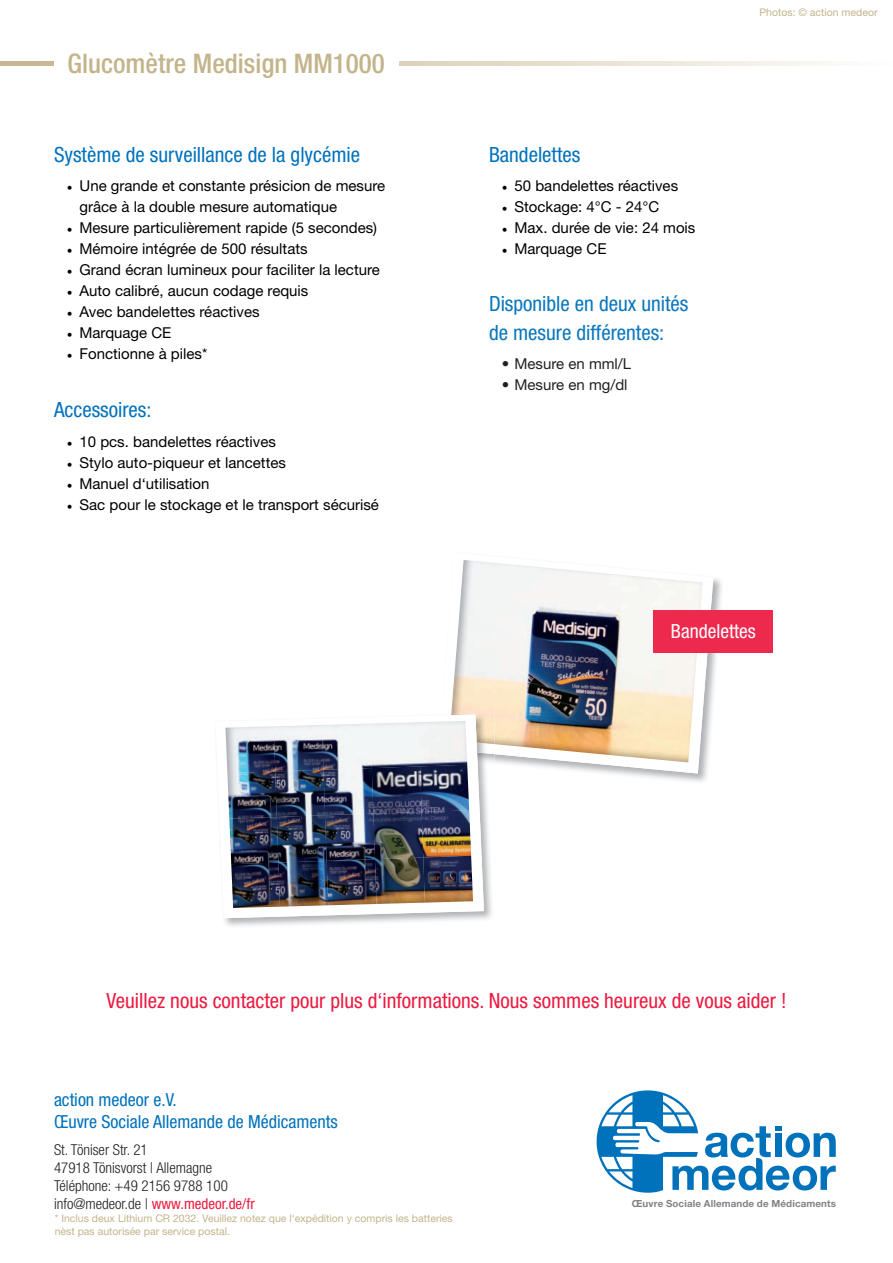
<style>
.page{position:relative;width:893px;height:1263px;background:#fff}
.page>*{position:absolute;margin:0;border:0;box-sizing:border-box;transform-origin:0 0}
.t1{font:500 condensed 27px "Helvetica Neue LT Std";color:#c3b48b}
.t2{font:condensed 21px "Helvetica Neue LT Std";color:#ed1a40}
.t3{font:condensed 21px "Helvetica Neue LT Std";color:#0072bc}
.t4{font:condensed 21px/28.5px "Helvetica Neue LT Std";color:#0976bd}
.t5{font:condensed 19.5px "Helvetica Neue LT Std";color:#fff}
.t6{font:condensed 18px/21.6px "Helvetica Neue LT Std";color:#0072bc}
.t7{font:15px/21px "Helvetica Neue LT Std";color:#000}
.t8{font:300 condensed 15px/18px "Helvetica Neue LT Std";color:#231f20}
.t9{font:15px "Helvetica Neue LT Std";color:#231f20}
.t10{font:10.5px/12.6px "Helvetica Neue LT Std";color:#c3b48b}
.t11{font:700 9.75px "Helvetica Neue LT Std";letter-spacing:.015em;color:#808285}
.s1{font-family:"Minion Pro"}
.s2{font-weight:400;color:#ed1a40}
</style>
<div class="page">
<svg style="left:597px;top:1090px;width:239px;height:103px"></svg>
<svg style="left:0;top:61px;width:831px;height:5px"></svg>
<div style="left:54px;top:54px;width:344px;height:19px;background:#fff"></div>
<img style="left:608px;top:578px;width:114px;height:204px">
<svg style="left:494px;top:578px;width:219px;height:195px"></svg>
<img style="left:451px;top:661px;width:101px;height:88px">
<img style="left:552px;top:568px;width:100px;height:191px">
<img style="left:652px;top:578px;width:51px;height:184px">
<img style="left:455px;top:560px;width:97px;height:101px">
<div style="left:654px;top:610px;width:119px;height:43px;background:#ed294e"></div>
<img style="left:224px;top:784px;width:268px;height:142px">
<img style="left:484px;top:754px;width:10px;height:30px">
<img style="left:484px;top:744px;width:10px;height:10px">
<img style="left:451px;top:713px;width:43px;height:31px">
<svg style="left:224px;top:715px;width:260px;height:203px"></svg>
<img style="left:225px;top:726px;width:49px;height:47px">
<img style="left:274px;top:725px;width:49px;height:90px">
<img style="left:322px;top:723px;width:48px;height:47px">
<img style="left:370px;top:722px;width:48px;height:46px">
<img style="left:418px;top:721px;width:49px;height:45px">
<img style="left:227px;top:771px;width:50px;height:48px">
<img style="left:323px;top:768px;width:49px;height:47px">
<img style="left:372px;top:766px;width:48px;height:47px">
<img style="left:420px;top:765px;width:49px;height:47px">
<img style="left:229px;top:817px;width:48px;height:47px">
<img style="left:277px;top:815px;width:48px;height:47px">
<img style="left:325px;top:813px;width:48px;height:48px">
<img style="left:373px;top:812px;width:49px;height:47px">
<img style="left:422px;top:810px;width:49px;height:47px">
<img style="left:231px;top:862px;width:49px;height:46px">
<img style="left:278px;top:861px;width:50px;height:46px">
<img style="left:327px;top:859px;width:50px;height:46px">
<img style="left:375px;top:857px;width:50px;height:47px">
<img style="left:423px;top:856px;width:50px;height:47px">
<h1 class="t1" style="left:68px;top:48px;width:319px">Glucomètre Medisign MM1000</h1>
<h2 class="t3" style="left:54px;top:142px;width:308px">Système de surveillance de la glycémie</h2>
<p class="t7" style="left:80px;top:175px;width:307px;text-indent:-13px"><span class="s1">•</span> Une grande et constante présicion de mesure grâce à la double mesure automatique</p>
<p class="t7" style="left:67px;top:217px;width:312px"><span class="s1">•</span> Mesure particulièrement rapide (5 secondes)</p>
<p class="t7" style="left:67px;top:238px;width:242px"><span class="s1">•</span> Mémoire intégrée de 500 résultats</p>
<p class="t7" style="left:67px;top:259px;width:315px"><span class="s1">•</span> Grand écran lumineux pour faciliter la lecture</p>
<p class="t7" style="left:67px;top:280px;width:243px"><span class="s1">•</span> Auto calibré, aucun codage requis</p>
<p class="t7" style="left:67px;top:301px;width:194px"><span class="s1">•</span> Avec bandelettes réactives</p>
<p class="t7" style="left:67px;top:322px;width:106px"><span class="s1">•</span> Marquage CE</p>
<p class="t7" style="left:67px;top:343px;width:142px"><span class="s1">•</span> Fonctionne à piles*</p>
<h2 class="t3" style="left:54px;top:398px;width:99px">Accessoires:</h2>
<p class="t7" style="left:67px;top:431px;width:211px"><span class="s1">•</span> 10 pcs. bandelettes réactives</p>
<p class="t7" style="left:67px;top:452px;width:221px"><span class="s1">•</span> Stylo auto-piqueur et lancettes</p>
<p class="t7" style="left:67px;top:473px;width:144px"><span class="s1">•</span> Manuel d‘utilisation</p>
<p class="t7" style="left:67px;top:494px;width:314px"><span class="s1">•</span> Sac pour le stockage et le transport sécurisé</p>
<h2 class="t3" style="left:489px;top:142px;width:93px">Bandelettes</h2>
<p class="t7" style="left:502px;top:175px;width:178px"><span class="s1">•</span> 50 bandelettes réactives</p>
<p class="t7" style="left:502px;top:196px;width:159px"><span class="s1">•</span> Stockage: 4°C - 24°C</p>
<p class="t7" style="left:502px;top:217px;width:195px"><span class="s1">•</span> Max. durée de vie: 24 mois</p>
<p class="t7" style="left:502px;top:238px;width:106px"><span class="s1">•</span> Marquage CE</p>
<h2 class="t4" style="left:489px;top:289px;width:201px">Disponible en deux unités de mesure différentes:</h2>
<p class="t9" style="left:502px;top:355px;width:131px">• Mesure en mml/L</p>
<p class="t9" style="left:502px;top:376px;width:127px">• Mesure en mg/dl</p>
<p class="t10" style="left:759px;top:6px;width:120px">Photos: © action medeor</p>
<h3 class="t5" style="left:671px;top:619px;width:86px">Bandelettes</h3>
<h2 class="t2" style="left:107px;top:989px;width:681px">Veuillez nous contacter pour plus d‘informations. Nous sommes heureux de vous aider !</h2>
<p class="t6" style="left:54px;top:1089px;width:285px">action medeor e.V.<br>Œuvre Sociale Allemande de Médicaments</p>
<p class="t8" style="left:54px;top:1140px;width:202px">St. Töniser Str. 21<br>47918 Tönisvorst | Allemagne<br>Téléphone: +49 2156 9788 100 info@medeor.de | <span class="s2">www.medeor.de/fr</span></p>
<p class="t10" style="left:55px;top:1212px;width:399px">* Inclus deux Lithium CR 2032. Veuillez notez que l‘expédition y compris les batteries nèst pas autorisée par service postal.</p>
<p class="t11" style="left:632px;top:1198px;width:206px">Œuvre Sociale Allemande de Médicaments</p>
</div>
